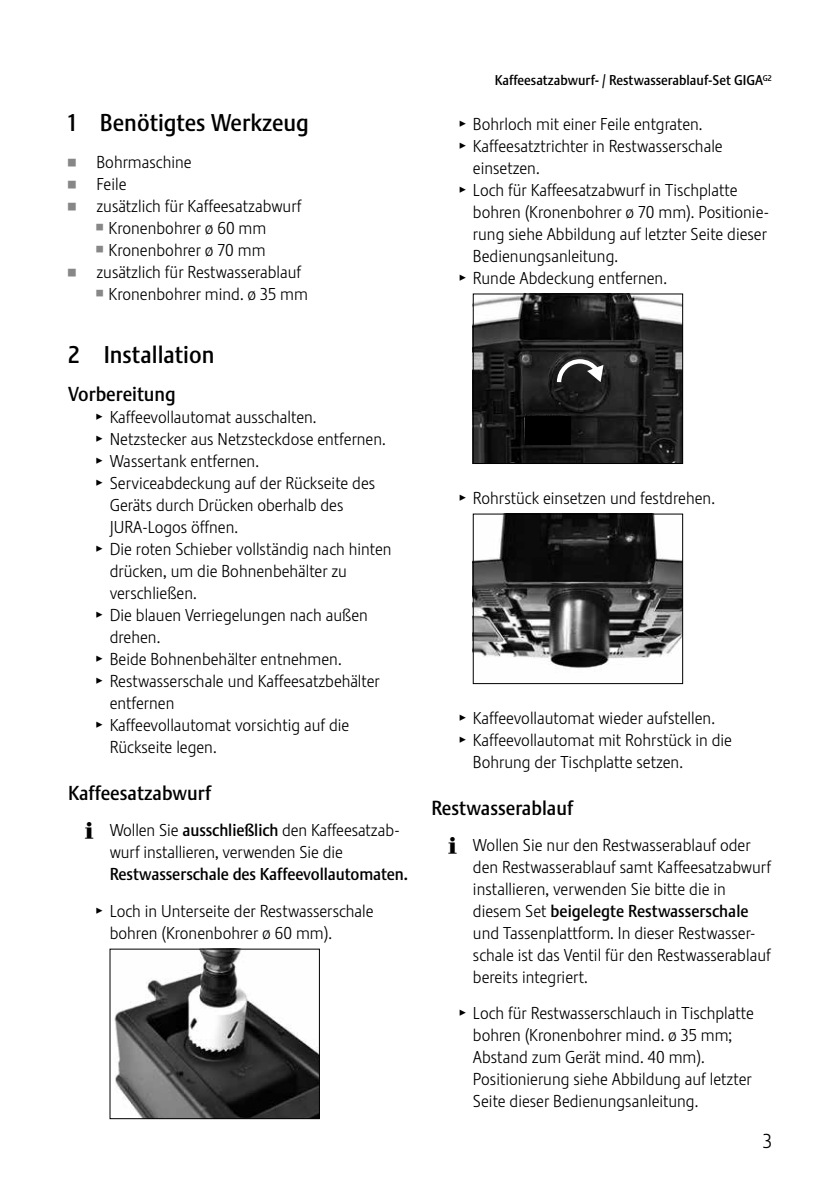
<style>
.page{position:relative;width:840px;height:1191px;background:#fff}
.page>*{position:absolute;margin:0;border:0;box-sizing:border-box;transform-origin:0 0}
.t1{font:24px "Stalemate Pro 2 J Medium";color:#000}
.t2{font:20px "Stalemate Pro 2 J Medium";color:#000}
.t3{font:20px "Stalemate Pro 2 J Light";color:#000}
.t4{font:17px/22px "Stalemate Pro 2 J Light";color:#000}
.t5{font:17px "Stalemate Pro 2 J Medium";letter-spacing:-.005em;color:#000}
.t6{font:14px "Stalemate Pro 2 J Medium";color:#000}
.s1{font-family:"Jura Pict 2006";font-size:28px;color:#878787}
.s2{font-family:"Jura Pict 2006";font-size:24px;color:#878787}
.s3{font-family:"Jura Pict 2006"}
.s4{font-family:"Stalemate Pro 2 J Medium"}
.s5{font-family:"Stalemate Pro 2 J Light"}
</style>
<div class="page">
<img style="left:114px;top:950px;width:203px;height:167px">
<div style="left:110px;top:948px;width:209px;height:171px;border:1px solid #000"></div>
<img style="left:474px;top:296px;width:206px;height:166px">
<svg style="left:556px;top:358px;width:47px;height:27px"></svg>
<div style="left:524px;top:416px;width:46px;height:28px;background:#000"></div>
<div style="left:472px;top:294px;width:210px;height:170px;border:1px solid #000"></div>
<img style="left:474px;top:516px;width:206px;height:152px">
<div style="left:472px;top:514px;width:210px;height:170px;border:1px solid #000"></div>
<h1 class="t1" style="left:68px;top:109px;width:242px">1 Benötigtes Werkzeug</h1>
<p class="t4" style="left:68px;top:151px;width:125px"><span class="s1">U</span> Bohrmaschine</p>
<p class="t4" style="left:68px;top:173px;width:60px"><span class="s1">U</span> Feile</p>
<p class="t4" style="left:68px;top:195px;width:235px"><span class="s1">U</span> zusätzlich für Kaffeesatzabwurf</p>
<p class="t4" style="left:96px;top:217px;width:171px"><span class="s2">U</span> Kronenbohrer ø 60 mm</p>
<p class="t4" style="left:96px;top:239px;width:170px"><span class="s2">U</span> Kronenbohrer ø 70 mm</p>
<p class="t4" style="left:68px;top:261px;width:234px"><span class="s1">U</span> zusätzlich für Restwasserablauf</p>
<p class="t4" style="left:96px;top:283px;width:213px"><span class="s2">U</span> Kronenbohrer mind. ø 35 mm</p>
<h1 class="t1" style="left:68px;top:340px;width:148px">2 Installation</h1>
<p class="t2" style="left:68px;top:382px;width:109px">Vorbereitung</p>
<p class="t4" style="left:96px;top:406px;width:221px"><span class="s3">T</span> Kaffeevollautomat ausschalten.</p>
<p class="t4" style="left:96px;top:428px;width:291px"><span class="s3">T</span> Netzstecker aus Netzsteckdose entfernen.</p>
<p class="t4" style="left:96px;top:450px;width:164px"><span class="s3">T</span> Wassertank entfernen.</p>
<p class="t4" style="left:96px;top:472px;width:280px"><span class="s3">T</span> Serviceabdeckung auf der Rückseite des</p>
<p class="t4" style="left:110px;top:494px;width:235px">Geräts durch Drücken oberhalb des</p>
<p class="t4" style="left:110px;top:516px;width:130px">JURA-Logos öffnen.</p>
<p class="t4" style="left:96px;top:538px;width:296px"><span class="s3">T</span> Die roten Schieber vollständig nach hinten</p>
<p class="t4" style="left:110px;top:560px;width:239px">drücken, um die Bohnenbehälter zu</p>
<p class="t4" style="left:110px;top:582px;width:89px">verschließen.</p>
<p class="t4" style="left:96px;top:604px;width:273px"><span class="s3">T</span> Die blauen Verriegelungen nach außen</p>
<p class="t4" style="left:110px;top:626px;width:52px">drehen.</p>
<p class="t4" style="left:96px;top:648px;width:247px"><span class="s3">T</span> Beide Bohnenbehälter entnehmen.</p>
<p class="t4" style="left:96px;top:670px;width:285px"><span class="s3">T</span> Restwasserschale und Kaffeesatzbehälter</p>
<p class="t4" style="left:110px;top:692px;width:66px">entfernen</p>
<p class="t4" style="left:96px;top:714px;width:254px"><span class="s3">T</span> Kaffeevollautomat vorsichtig auf die</p>
<p class="t4" style="left:110px;top:736px;width:108px">Rückseite legen.</p>
<p class="t2" style="left:68px;top:781px;width:145px">Kaffeesatzabwurf</p>
<p class="t4" style="left:110px;top:819px;width:291px;text-indent:-24px"><span class="s3">E</span> Wollen Sie <span class="s4">ausschließlich</span> den Kaffeesatzab&shy;wurf installieren, verwenden Sie die</p>
<p class="t5" style="left:110px;top:864px;width:300px">Restwasserschale des Kaffeevollautomaten.</p>
<p class="t4" style="left:110px;top:900px;width:265px;text-indent:-13px"><span class="s3">T</span> Loch in Unterseite der Restwasserschale bohren (Kronenbohrer ø 60 mm).</p>
<p class="t6" style="left:494px;top:72px;width:278px">Kaffeesatzabwurf- / Restwasserablauf-Set GIGA<sup>G2</sup></p>
<p class="t4" style="left:459px;top:113px;width:244px"><span class="s3">T</span> Bohrloch mit einer Feile entgraten.</p>
<p class="t4" style="left:459px;top:135px;width:264px"><span class="s3">T</span> Kaffeesatztrichter in Restwasserschale</p>
<p class="t4" style="left:472px;top:157px;width:68px">einsetzen.</p>
<p class="t4" style="left:459px;top:179px;width:279px"><span class="s3">T</span> Loch für Kaffeesatzabwurf in Tischplatte</p>
<p class="t4" style="left:472px;top:201px;width:297px">bohren (Kronenbohrer ø 70 mm). Positionie-</p>
<p class="t4" style="left:472px;top:223px;width:295px">rung siehe Abbildung auf letzter Seite dieser</p>
<p class="t4" style="left:472px;top:245px;width:147px">Bedienungsanleitung.</p>
<p class="t4" style="left:459px;top:267px;width:209px"><span class="s3">T</span> Runde Abdeckung entfernen.</p>
<p class="t4" style="left:459px;top:487px;width:257px"><span class="s3">T</span> Rohrstück einsetzen und festdrehen.</p>
<p class="t4" style="left:459px;top:707px;width:257px"><span class="s3">T</span> Kaffeevollautomat wieder aufstellen.</p>
<p class="t4" style="left:459px;top:729px;width:274px"><span class="s3">T</span> Kaffeevollautomat mit Rohrstück in die</p>
<p class="t4" style="left:472px;top:751px;width:211px">Bohrung der Tischplatte setzen.</p>
<p class="t2" style="left:431px;top:795px;width:143px">Restwasserablauf</p>
<p class="t4" style="left:472px;top:834px;width:299px;text-indent:-24px"><span class="s3">E</span> Wollen Sie nur den Restwasserablauf oder den Restwasserablauf samt Kaffeesatzabwurf installieren, verwenden Sie bitte die in</p>
<p class="t5" style="left:472px;top:900px;width:277px"><span class="s5">diesem Set</span> beigelegte Restwasserschale</p>
<p class="t4" style="left:472px;top:922px;width:299px">und Tassenplattform. In dieser Restwasser&shy;schale ist das Ventil für den Restwasserablauf bereits integriert.</p>
<p class="t4" style="left:472px;top:1002px;width:282px;text-indent:-13px"><span class="s3">T</span> Loch für Restwasserschlauch in Tischplatte bohren (Kronenbohrer mind. ø 35 mm; Abstand zum Gerät mind. 40 mm).<br>Positionierung siehe Abbildung auf letzter Seite dieser Bedienungsanleitung.</p>
<p class="t3" style="left:762px;top:1129px;width:11px">3</p>
</div>
